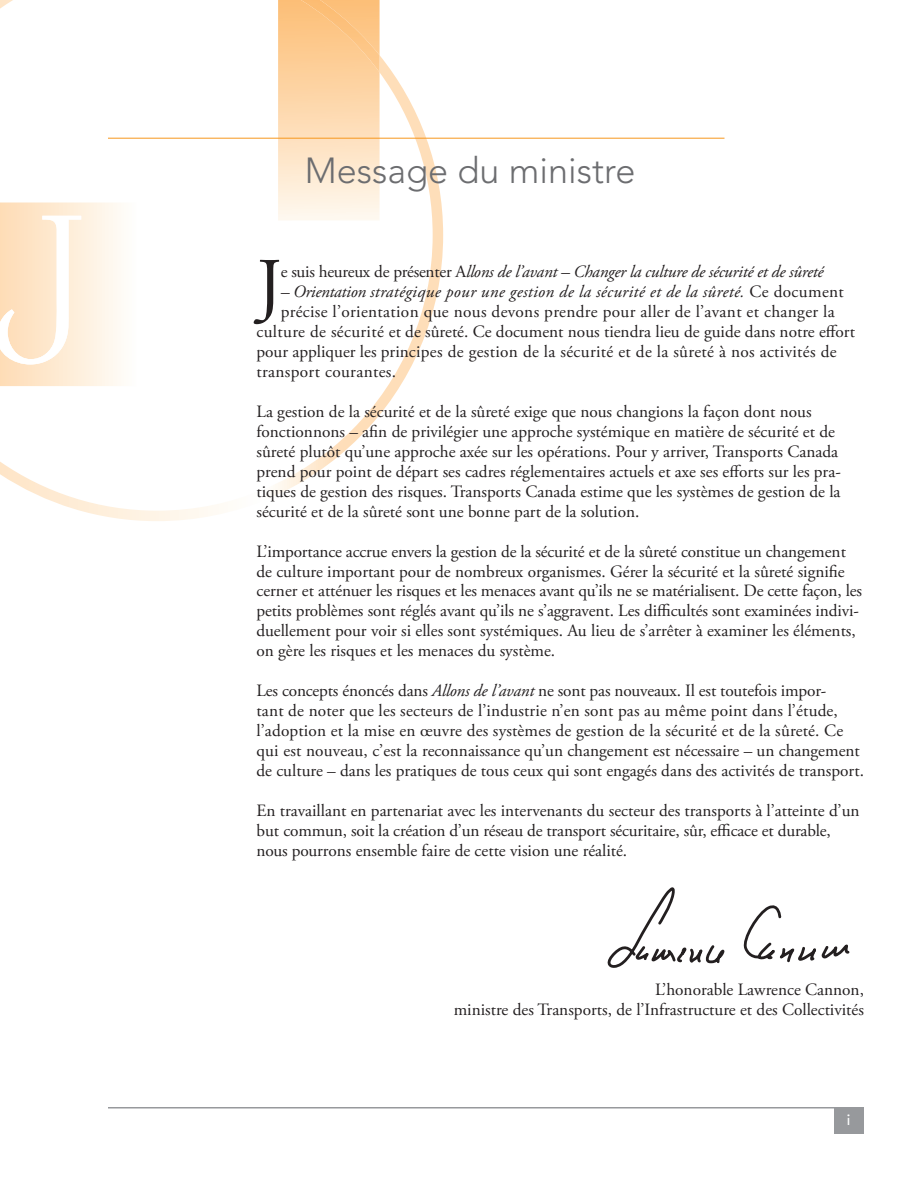
<style>
.page{position:relative;width:918px;height:1188px;background:#fff}
.page>*{position:absolute;margin:0;border:0;box-sizing:border-box;transform-origin:0 0}
.t1{font:225px "University Roman";color:#fff}
.t2{font:74.55px "Adobe Garamond Pro";color:#231f20}
.t3{font:300 36px "Avenir LT Std";color:#6c6d70}
.t4{font:17.25px/20px "Adobe Garamond Pro";color:#231f20}
.t5{font:17.25px "Adobe Garamond Pro";letter-spacing:.02em;color:#231f20}
.t6{font:italic 17.25px "Adobe Garamond Pro";letter-spacing:-.015em;color:#231f20}
.t7{font:italic 17.25px "Adobe Garamond Pro";letter-spacing:.02em;color:#231f20}
.t8{font:500 15px "Avenir LT Std";color:#fff}
.s1{font-style:normal}
.s2{font-style:italic}
</style>
<div class="page">
<div style="left:835px;top:1108px;width:29px;height:26px;background:#97999c"></div>
<hr style="left:108px;top:1107px;width:756px;height:1px;background:#97999c">
<svg style="left:0;top:0;width:443px;height:521px"></svg>
<svg style="left:0;top:202px;width:186px;height:184px"></svg>
<div style="left:0;top:216px;width:81px;height:148px;background:linear-gradient(to right,#fedcb5,#fef0de)"></div>
<svg style="left:278px;top:0;width:102px;height:220px;background:#fde0bd"></svg>
<img style="left:301px;top:0;width:79px;height:72px">
<hr style="left:108px;top:138px;width:616px;height:1px;background:#f7971d">
<svg style="left:608px;top:887px;width:241px;height:81px"></svg>
<h1 class="t1" style="left:0;top:158px;width:82px">J</h1>
<h3 class="t3" style="left:305px;top:150px;width:332px">Message du ministre</h3>
<h2 class="t2" style="left:256px;top:241px;width:27px">J</h2>
<p class="t6" style="left:281px;top:261px;width:544px"><span class="s1">e suis heureux de présenter A</span>llons de l’avant – Changer la culture de sécurité et de sûreté</p>
<p class="t7" style="left:281px;top:281px;width:565px">– Orientation stratégique pour une gestion de la sécurité et de la sûreté. <span class="s1">Ce document</span></p>
<p class="t5" style="left:281px;top:301px;width:556px">précise l’orientation que nous devons prendre pour aller de l’avant et changer la</p>
<p class="t4" style="left:256px;top:322px;width:600px">culture de sécurité et de sûreté. Ce document nous tiendra lieu de guide dans notre effort</p>
<p class="t5" style="left:256px;top:341px;width:582px">pour appliquer les principes de gestion de la sécurité et de la sûreté à nos activités de</p>
<p class="t5" style="left:256px;top:361px;width:141px">transport courantes.</p>
<p class="t4" style="left:256px;top:402px;width:586px">La gestion de la sécurité et de la sûreté exige que nous changions la façon dont nous fonctionnons – afin de privilégier une approche systémique en matière de sécurité et de sûreté plutôt qu’une approche axée sur les opérations. Pour y arriver, Transports Canada prend pour point de départ ses cadres réglementaires actuels et axe ses efforts sur les pra&shy;tiques de gestion des risques. Transports Canada estime que les systèmes de gestion de la sécurité et de la sûreté sont une bonne part de la solution.</p>
<p class="t4" style="left:256px;top:542px;width:607px">L’importance accrue envers la gestion de la sécurité et de la sûreté constitue un changement de culture important pour de nombreux organismes. Gérer la sécurité et la sûreté signifie cerner et atténuer les risques et les menaces avant qu’ils ne se matérialisent. De cette façon, les petits problèmes sont réglés avant qu’ils ne s’aggravent. Les difficultés sont examinées indivi&shy;duellement pour voir si elles sont systémiques. Au lieu de s’arrêter à examiner les éléments, on gère les risques et les menaces du système.</p>
<p class="t4" style="left:256px;top:681px;width:609px">Les concepts énoncés dans <span class="s2">Allons de l’avant</span> ne sont pas nouveaux. Il est toutefois impor-<br>tant de noter que les secteurs de l’industrie n’en sont pas au même point dans l’étude, l’adoption et la mise en œuvre des systèmes de gestion de la sécurité et de la sûreté. Ce qui est nouveau, c’est la reconnaissance qu’un changement est nécessaire – un changement de culture – dans les pratiques de tous ceux qui sont engagés dans des activités de transport.</p>
<p class="t4" style="left:256px;top:801px;width:605px">En travaillant en partenariat avec les intervenants du secteur des transports à l’atteinte d’un but commun, soit la création d’un réseau de transport sécuritaire, sûr, efficace et durable, nous pourrons ensemble faire de cette vision une réalité.</p>
<p class="t4" style="left:454px;top:981px;width:412px;text-align:right">L’honorable Lawrence Cannon,<br>ministre des Transports, de l’Infrastructure et des Collectivités</p>
<p class="t8" style="left:847px;top:1111px;width:5px">i</p>
</div>
